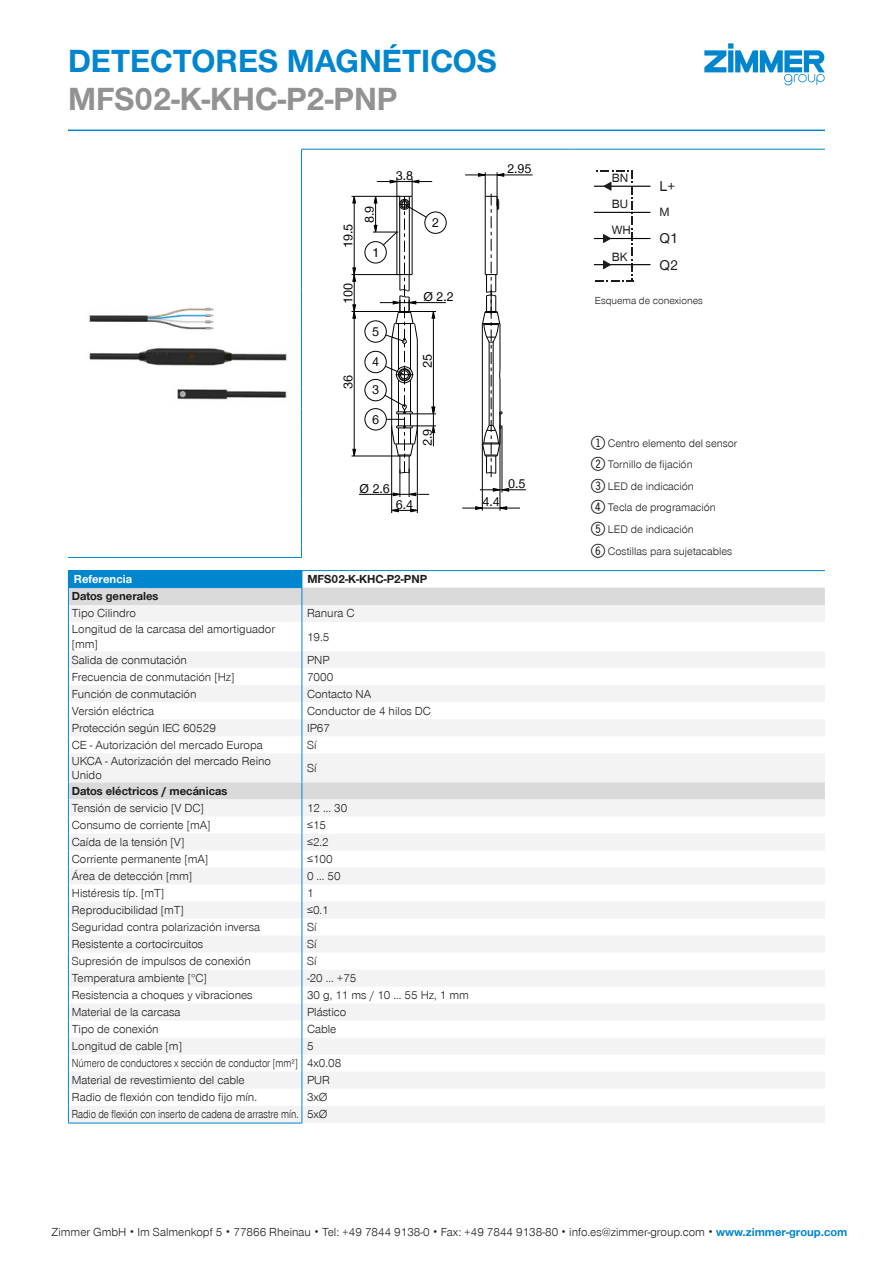
<style>
.page{position:relative;width:893px;height:1263px;background:#fff}
.page>*{position:absolute;margin:0;border:0;box-sizing:border-box;transform-origin:0 0}
.t1{font:700 33px "Zimmer Group Sans Global";color:#0086ce}
.t2{font:700 33px "Zimmer Group Sans Global";color:#939292}
.t3{font:14.7px "Zimmer Group Sans Global";color:#1d1d1b}
.t4{font:13.2px "Zimmer Group Sans Global";color:#020203}
.t5{font:12.3px/26.1px "Zimmer Group Sans Global";color:#1d1d1b}
.t6{font:300 12px/14.4px "Zimmer Group Sans Global";color:#1d1d1b}
.t7{font:700 12px "Zimmer Group Sans Global";color:#1d1d1b}
.t8{font:700 12px "Zimmer Group Sans Global";color:#fff}
.t9{font:300 11.25px/21.6px "Zimmer Group Sans Global";color:#1d1d1b}
.t10{font:300 10.5px "Zimmer Group Sans Global";color:#1d1d1b}
.s1{font-family:"Sommer Double Digits";font-weight:400;font-size:18px}
.s2{font-weight:700;color:#0086ce}
</style>
<div class="page">
<svg style="left:704px;top:43px;width:121px;height:43px"></svg>
<hr style="left:68px;top:130px;width:757px;height:1px;background:#0086ce">
<hr style="left:301px;top:149px;width:269px;height:1px;background:#0086ce">
<svg style="left:570px;top:149px;width:21px;height:1px"></svg>
<hr style="left:591px;top:149px;width:234px;height:1px;background:#0086ce">
<svg style="left:301px;top:150px;width:1px;height:12px"></svg>
<hr style="left:301px;top:162px;width:1px;height:128px;background:#0086ce">
<svg style="left:301px;top:290px;width:1px;height:42px"></svg>
<hr style="left:301px;top:332px;width:1px;height:55px;background:#0086ce">
<svg style="left:301px;top:387px;width:1px;height:43px"></svg>
<hr style="left:301px;top:430px;width:1px;height:69px;background:#0086ce">
<hr style="left:301px;top:499px;width:1px;height:46px;background:#0086ce">
<hr style="left:68px;top:557px;width:234px;height:1px;background:#0086ce">
<svg style="left:301px;top:545px;width:1px;height:12px"></svg>
<img style="left:89px;top:307px;width:198px;height:93px">
<svg style="left:352px;top:197px;width:4px;height:7px"></svg>
<svg style="left:352px;top:267px;width:4px;height:15px"></svg>
<svg style="left:352px;top:304px;width:4px;height:15px"></svg>
<svg style="left:352px;top:449px;width:4px;height:7px"></svg>
<svg style="left:475px;top:506px;width:7px;height:4px"></svg>
<svg style="left:499px;top:506px;width:8px;height:4px"></svg>
<svg style="left:493px;top:488px;width:16px;height:4px"></svg>
<div style="left:365px;top:408px;width:21px;height:22px;border:1px solid #020203;border-radius:50%"></div>
<div style="left:365px;top:379px;width:21px;height:22px;border:1px solid #020203;border-radius:50%"></div>
<div style="left:365px;top:351px;width:21px;height:22px;border:1px solid #020203;border-radius:50%"></div>
<div style="left:365px;top:321px;width:21px;height:21px;border:1px solid #020203;border-radius:50%"></div>
<div style="left:365px;top:241px;width:21px;height:22px;border:1px solid #020203;border-radius:50%"></div>
<div style="left:425px;top:212px;width:21px;height:21px;border:1px solid #020203;border-radius:50%"></div>
<svg style="left:392px;top:508px;width:25px;height:4px"></svg>
<hr style="left:359px;top:494px;width:70px;height:1px;background:#020203">
<hr style="left:351px;top:456px;width:48px;height:1px;background:#020203">
<hr style="left:354px;top:196px;width:1px;height:260px;background:#020203">
<hr style="left:391px;top:425px;width:1px;height:88px;background:#020203">
<hr style="left:417px;top:425px;width:1px;height:88px;background:#020203">
<hr style="left:351px;top:311px;width:49px;height:1px;background:#020203">
<hr style="left:380px;top:302px;width:66px;height:1px;background:#020203">
<hr style="left:351px;top:274px;width:49px;height:1px;background:#020203">
<hr style="left:351px;top:196px;width:49px;height:1px;background:#020203">
<hr style="left:462px;top:508px;width:58px;height:1px;background:#020203">
<hr style="left:480px;top:489px;width:46px;height:1px;background:#020203">
<hr style="left:482px;top:444px;width:1px;height:67px;background:#020203">
<hr style="left:500px;top:412px;width:1px;height:99px;background:#020203">
<hr style="left:502px;top:428px;width:1px;height:64px;background:#020203">
<hr style="left:465px;top:175px;width:68px;height:1px;background:#020203">
<svg style="left:373px;top:179px;width:63px;height:318px"></svg>
<svg style="left:478px;top:172px;width:26px;height:305px"></svg>
<hr style="left:594px;top:186px;width:56px;height:1px;background:#000">
<hr style="left:594px;top:212px;width:56px;height:1px;background:#000">
<hr style="left:594px;top:238px;width:56px;height:1px;background:#000">
<hr style="left:594px;top:264px;width:56px;height:1px;background:#000">
<svg style="left:595px;top:170px;width:38px;height:112px"></svg>
<hr style="left:68px;top:570px;width:234px;height:1px;background:#0086ce">
<hr style="left:302px;top:570px;width:523px;height:1px;background:#0086ce">
<hr style="left:68px;top:1123px;width:234px;height:1px;background:#0086ce">
<svg style="left:68px;top:571px;width:757px;height:552px"></svg>
<h1 class="t1" style="left:68px;top:42px;width:431px">DETECTORES MAGNÉTICOS</h1>
<h1 class="t2" style="left:68px;top:79px;width:331px">MFS02-K-KHC-P2-PNP</h1>
<p class="t4" style="left:340px;top:248px;width:26px;rotate:-90deg">19.5</p>
<p class="t4" style="left:340px;top:304px;width:23px;rotate:-90deg">100</p>
<p class="t4" style="left:340px;top:389px;width:16px;rotate:-90deg">36</p>
<p class="t4" style="left:362px;top:223px;width:19px;rotate:-90deg">8.9</p>
<p class="t4" style="left:372px;top:244px;width:9px">1</p>
<p class="t4" style="left:372px;top:324px;width:9px">5</p>
<p class="t4" style="left:372px;top:354px;width:9px">4</p>
<p class="t4" style="left:372px;top:382px;width:9px">3</p>
<p class="t4" style="left:372px;top:411px;width:9px">6</p>
<p class="t4" style="left:396px;top:168px;width:19px">3.8</p>
<p class="t4" style="left:432px;top:215px;width:9px">2</p>
<p class="t4" style="left:423px;top:289px;width:32px">Ø 2.2</p>
<p class="t4" style="left:419px;top:368px;width:16px;rotate:-90deg">25</p>
<p class="t4" style="left:419px;top:446px;width:19px;rotate:-90deg">2.9</p>
<p class="t4" style="left:507px;top:161px;width:26px">2.95</p>
<p class="t4" style="left:360px;top:480px;width:32px">Ø 2.6</p>
<p class="t4" style="left:396px;top:496px;width:19px">6.4</p>
<p class="t4" style="left:482px;top:494px;width:19px">4.4</p>
<p class="t4" style="left:508px;top:476px;width:19px">0.5</p>
<p class="t8" style="left:74px;top:572px;width:60px">Referencia</p>
<p class="t7" style="left:307px;top:572px;width:121px">MFS02-K-KHC-P2-PNP</p>
<p class="t7" style="left:72px;top:589px;width:88px">Datos generales</p>
<p class="t6" style="left:72px;top:606px;width:66px">Tipo Cilindro</p>
<p class="t6" style="left:307px;top:606px;width:49px">Ranura C</p>
<p class="t6" style="left:72px;top:622px;width:205px">Longitud de la carcasa del amortiguador [mm]</p>
<p class="t6" style="left:307px;top:629px;width:24px">19.5</p>
<p class="t6" style="left:72px;top:652px;width:117px">Salida de conmutación</p>
<p class="t6" style="left:307px;top:652px;width:24px">PNP</p>
<p class="t6" style="left:72px;top:669px;width:164px">Frecuencia de conmutación [Hz]</p>
<p class="t6" style="left:307px;top:669px;width:28px">7000</p>
<p class="t6" style="left:72px;top:686px;width:126px">Función de conmutación</p>
<p class="t6" style="left:307px;top:686px;width:66px">Contacto NA</p>
<p class="t6" style="left:72px;top:703px;width:84px">Versión eléctrica</p>
<p class="t6" style="left:307px;top:703px;width:125px">Conductor de 4 hilos DC</p>
<p class="t6" style="left:72px;top:720px;width:146px">Protección según IEC 60529</p>
<p class="t6" style="left:307px;top:720px;width:25px">IP67</p>
<p class="t6" style="left:72px;top:737px;width:192px">CE - Autorización del mercado Europa</p>
<p class="t6" style="left:307px;top:737px;width:11px">Sí</p>
<p class="t6" style="left:72px;top:753px;width:201px">UKCA - Autorización del mercado Reino<br>Unido</p>
<p class="t6" style="left:307px;top:760px;width:11px">Sí</p>
<p class="t7" style="left:72px;top:784px;width:157px">Datos eléctricos / mecánicas</p>
<p class="t6" style="left:72px;top:801px;width:133px">Tensión de servicio [V DC]</p>
<p class="t6" style="left:307px;top:801px;width:42px">12 ... 30</p>
<p class="t6" style="left:72px;top:818px;width:140px">Consumo de corriente [mA]</p>
<p class="t6" style="left:307px;top:818px;width:21px">≤15</p>
<p class="t6" style="left:72px;top:835px;width:114px">Caída de la tensión [V]</p>
<p class="t6" style="left:307px;top:835px;width:23px">≤2.2</p>
<p class="t6" style="left:72px;top:852px;width:138px">Corriente permanente [mA]</p>
<p class="t6" style="left:307px;top:852px;width:27px">≤100</p>
<p class="t6" style="left:72px;top:869px;width:122px">Área de detección [mm]</p>
<p class="t6" style="left:307px;top:869px;width:35px">0 ... 50</p>
<p class="t6" style="left:72px;top:886px;width:94px">Histéresis típ. [mT]</p>
<p class="t6" style="left:307px;top:886px;width:8px">1</p>
<p class="t6" style="left:72px;top:903px;width:114px">Reproducibilidad [mT]</p>
<p class="t6" style="left:307px;top:903px;width:23px">≤0.1</p>
<p class="t6" style="left:72px;top:920px;width:190px">Seguridad contra polarización inversa</p>
<p class="t6" style="left:307px;top:920px;width:11px">Sí</p>
<p class="t6" style="left:72px;top:937px;width:133px">Resistente a cortocircuitos</p>
<p class="t6" style="left:307px;top:937px;width:11px">Sí</p>
<p class="t6" style="left:72px;top:954px;width:180px">Supresión de impulsos de conexión</p>
<p class="t6" style="left:307px;top:954px;width:11px">Sí</p>
<p class="t6" style="left:72px;top:971px;width:137px">Temperatura ambiente [°C]</p>
<p class="t6" style="left:307px;top:971px;width:51px">-20 ... +75</p>
<p class="t6" style="left:72px;top:988px;width:182px">Resistencia a choques y vibraciones</p>
<p class="t6" style="left:307px;top:988px;width:163px">30 g, 11 ms / 10 … 55 Hz, 1 mm</p>
<p class="t6" style="left:72px;top:1005px;width:110px">Material de la carcasa</p>
<p class="t6" style="left:307px;top:1005px;width:41px">Plástico</p>
<p class="t6" style="left:72px;top:1022px;width:88px">Tipo de conexión</p>
<p class="t6" style="left:307px;top:1022px;width:31px">Cable</p>
<p class="t6" style="left:72px;top:1039px;width:112px">Longitud de cable [m]</p>
<p class="t6" style="left:72px;top:1037px;width:271px;line-height:17.1px;text-indent:235px">5<br>Número de conductores x sección de conductor [mm²] 4x0.08<br>Material de revestimiento del cable</p>
<p class="t6" style="left:307px;top:1073px;width:25px">PUR</p>
<p class="t6" style="left:72px;top:1090px;width:187px">Radio de flexión con tendido fijo mín.</p>
<p class="t6" style="left:72px;top:1088px;width:257px;line-height:17px;text-align:right">3xØ<br>Radio de flexión con inserto de cadena de arrastre mín. 5xØ</p>
<p class="t5" style="left:612px;top:165px;width:21px">BN<br>BU<br>WH</p>
<p class="t3" style="left:660px;top:177px;width:17px">L+</p>
<p class="t5" style="left:660px;top:198px;width:12px">M</p>
<p class="t3" style="left:660px;top:230px;width:20px">Q1</p>
<p class="t5" style="left:612px;top:243px;width:17px">BK</p>
<p class="t3" style="left:660px;top:256px;width:20px">Q2</p>
<p class="t10" style="left:595px;top:294px;width:109px">Esquema de conexiones</p>
<p class="t9" style="left:591px;top:432px;width:148px"><span class="s1">1</span> Centro elemento del sensor<br><span class="s1">2</span> Tornillo de fijación<br><span class="s1">3</span> LED de indicación<br><span class="s1">4</span> Tecla de programación<br><span class="s1">5</span> LED de indicación<br><span class="s1">6</span> Costillas para sujetacables</p>
<p class="t6" style="left:52px;top:1225px;width:797px">Zimmer GmbH ۰ Im Salmenkopf 5 ۰ 77866 Rheinau ۰ Tel: +49 7844 9138-0 ۰ Fax: +49 7844 9138-80 ۰ info.es@zimmer-group.com ۰ <span class="s2">www.zimmer-group.com</span></p>
</div>
